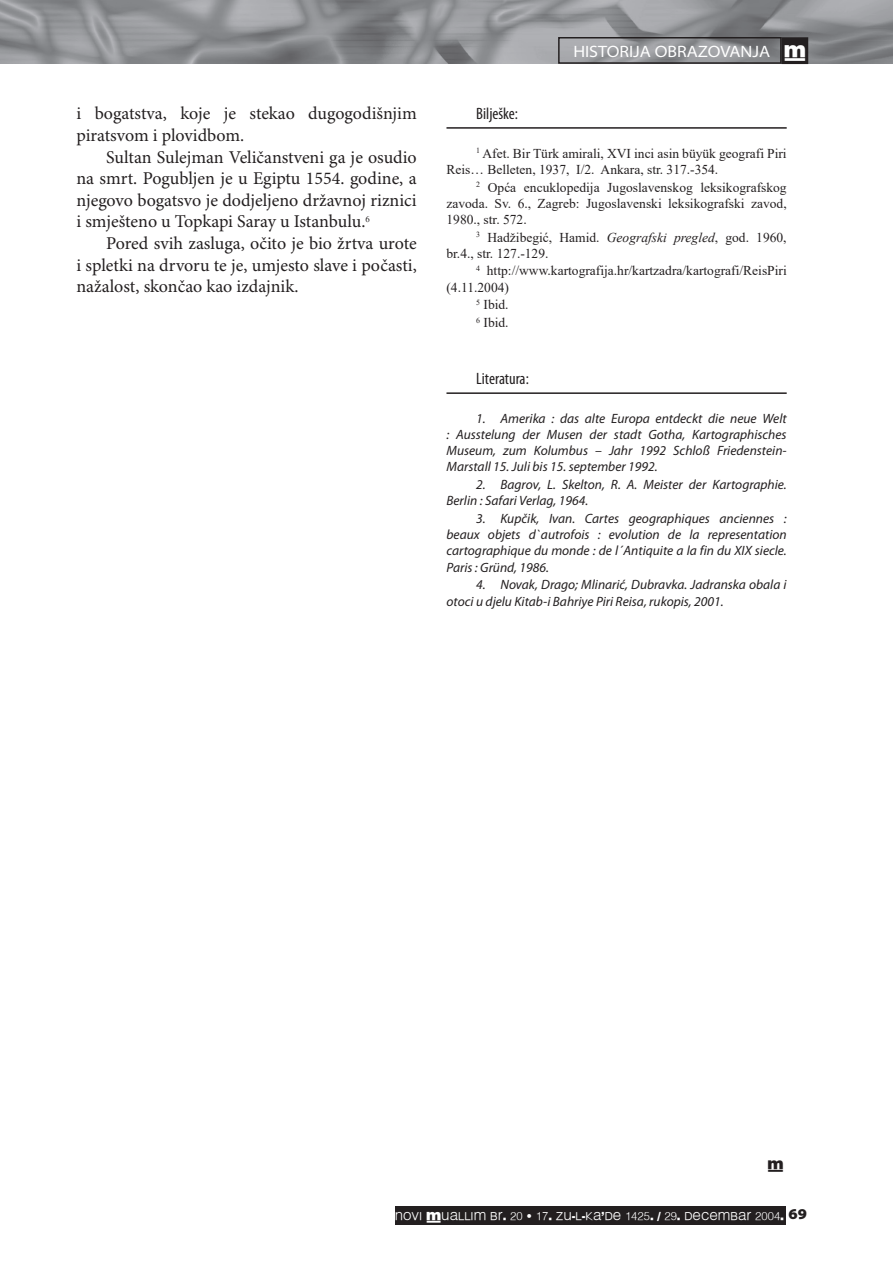
<style>
.page{position:relative;width:893px;height:1263px;background:#fff}
.page>*{position:absolute;margin:0;border:0;box-sizing:border-box;transform-origin:0 0}
.t1{font:18px/21.6px "Minion Pro";color:#231f20;text-align:justify}
.t2{font:semi-expanded 16.5px "Myriad Pro";color:#fff}
.t3{font:condensed 16.5px "Myriad Pro";color:#231f20}
.t4{font:italic 13.5px/16.2px "Myriad Pro";color:#231f20;text-align:justify}
.t5{font:13.5px/16.2px "Times New Roman";color:#231f20}
.t6{font:12px "Muallim";color:#231f20}
.t7{font:11.25px "Muallim";color:#fff}
.s1{font-family:"Muallim";font-stretch:normal}
.s2{font-style:italic}
.s3{font-size:12px}
.s4{font-family:"Myriad Pro";font-weight:900;font-stretch:semi-expanded;font-size:15px;color:#231f20}
</style>
<div class="page">
<img style="left:0;top:0;width:893px;height:64px">
<div style="left:558px;top:37px;width:224px;height:27px;border:2px solid #231f20"></div>
<div style="left:782px;top:38px;width:25px;height:25px;background:#231f20"></div>
<div style="left:781px;top:37px;width:27px;height:27px;border:2px solid #231f20"></div>
<div style="left:395px;top:1207px;width:390px;height:18px;background:#231f20"></div>
<hr style="left:446px;top:127px;width:341px;height:2px;background:#231f20">
<hr style="left:446px;top:392px;width:341px;height:2px;background:#231f20">
<h1 class="t1" style="left:76px;top:104px;width:342px">i bogatstva, koje je stekao dugogodišnjim piratsvom i plovidbom.</h1>
<h1 class="t1" style="left:76px;top:147px;width:342px;text-indent:30px">Sultan Sulejman Veličanstveni ga je osudio na smrt. Pogubljen je u Egiptu 1554. godine, a njegovo bogatsvo je dodjeljeno državnoj riznici i smješteno u Topkapi Saray u Istanbulu.<sup>6</sup></h1>
<h1 class="t1" style="left:76px;top:233px;width:342px;text-indent:30px">Pored svih zasluga, očito je bio žrtva urote i spletki na drvoru te je, umjesto slave i počasti, nažalost, skončao kao izdajnik.</h1>
<p class="t2" style="left:573px;top:42px;width:234px">HISTORIJA OBRAZOVANJA <span class="s1">†</span></p>
<p class="t3" style="left:476px;top:103px;width:43px">Bilješke:</p>
<p class="t5" style="left:446px;top:145px;width:342px;text-indent:30px"><sup>1</sup> Afet. Bir Türk amirali, XVI inci asin büyük geografi Piri<br>Reis… Belleten, 1937, I/2. Ankara, str. 317.-354.</p>
<p class="t5" style="left:446px;top:178px;width:342px;text-align:justify;text-indent:30px"><sup>2</sup> Opća encuklopedija Jugoslavenskog leksikografskog zavoda. Sv. 6., Zagreb: Jugoslavenski leksikografski zavod, 1980., str. 572.</p>
<p class="t5" style="left:446px;top:229px;width:342px;text-indent:30px"><sup>3</sup> Hadžibegić, Hamid. <span class="s2">Geografski pregled</span>, god. 1960, br.4., str. 127.-129.</p>
<p class="t5" style="left:446px;top:262px;width:342px;text-indent:30px"><sup>4</sup> http://www.kartografija.hr/kartzadra/kartografi/ReisPiri (4.11.2004)</p>
<p class="t5" style="left:476px;top:296px;width:34px;line-height:17.7px"><sup>5</sup> Ibid.<br><sup>6</sup> Ibid.</p>
<p class="t3" style="left:476px;top:368px;width:54px">Literatura:</p>
<p class="t4" style="left:446px;top:410px;width:342px;text-indent:30px">1. Amerika : das alte Europa entdeckt die neue Welt : Ausstelung der Musen der stadt Gotha, Kartographisches Museum, zum Kolumbus – Jahr 1992 Schloß Friedenstein-Marstall 15. Juli bis 15. september 1992.</p>
<p class="t4" style="left:446px;top:476px;width:342px;text-indent:30px">2. Bagrov, L. Skelton, R. A. Meister der Kartographie.<br>Berlin : Safari Verlag, 1964.</p>
<p class="t4" style="left:446px;top:510px;width:342px;text-indent:30px">3. Kupčik, Ivan. Cartes geographiques anciennes : beaux objets d`autrofois : evolution de la representation cartographique du monde : de l´Antiquite a la fin du XIX siecle.<br>Paris : Gründ, 1986.</p>
<p class="t4" style="left:446px;top:576px;width:342px;text-indent:30px">4. Novak, Drago; Mlinarić, Dubravka. Jadranska obala i otoci u djelu Kitab-i Bahriye Piri Reisa, rukopis, 2001.</p>
<p class="t6" style="left:767px;top:1157px;width:18px">†</p>
<p class="t7" style="left:395px;top:1208px;width:414px">NOVI †UALLIM BR. 20 • 17. ZU-L-KA’DE 1425. / 29. DECEMBAR 2004<span class="s3">.</span> <span class="s4">69</span></p>
</div>
